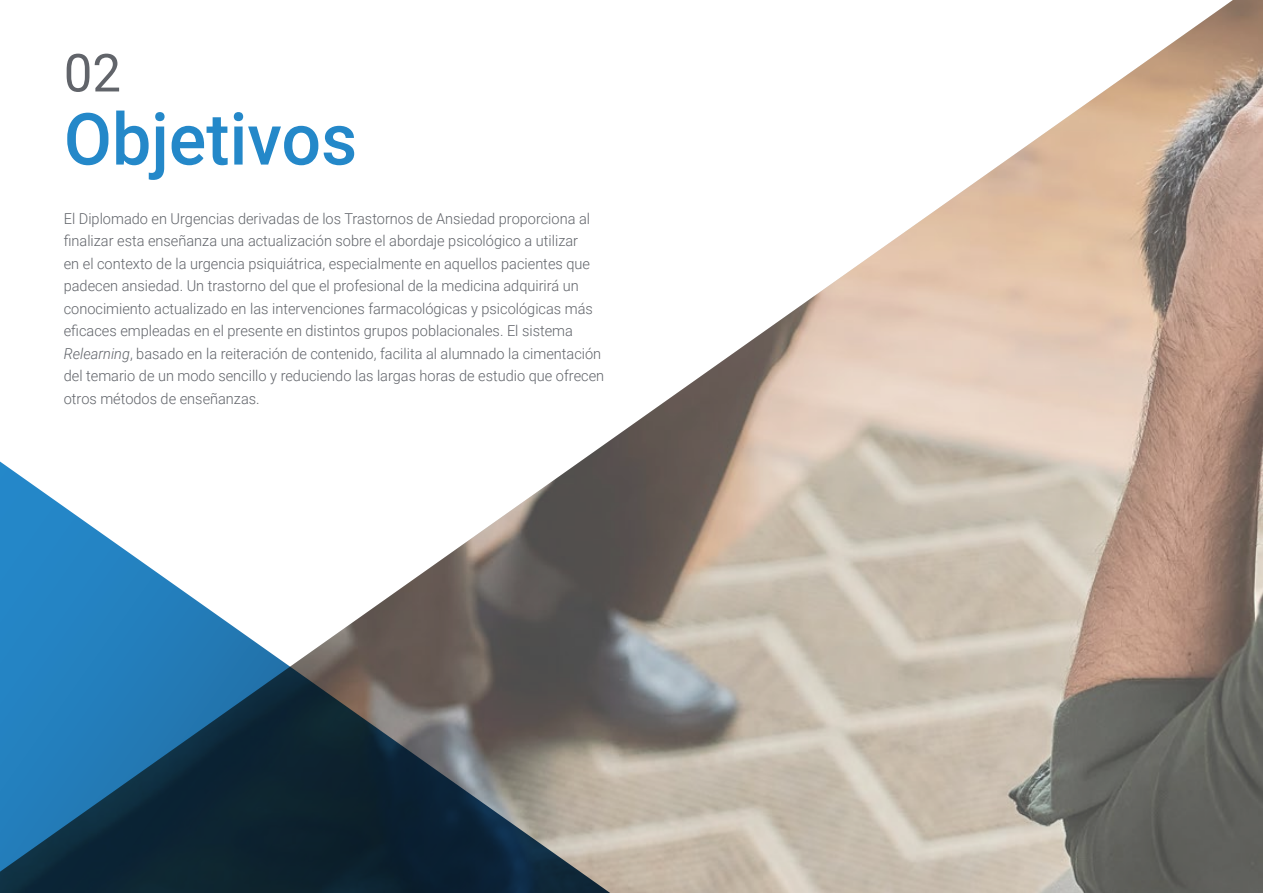
<style>
.page{position:relative;width:1263px;height:893px;background:#fff}
.page>*{position:absolute;margin:0;border:0;box-sizing:border-box;transform-origin:0 0}
.t1{font:500 72px "Roboto";color:#2488c9}
.t2{font:52.5px "Roboto";color:#61646a}
.t3{font:300 15px/22.5px "Roboto";color:#61646a}
.s1{font-style:italic}
</style>
<div class="page">
<img style="left:602px;top:0;width:661px;height:893px">
<svg style="left:0;top:446px;width:640px;height:447px"></svg>
<h2 class="t2" style="left:64px;top:36px;width:59px">02</h2>
<h1 class="t1" style="left:64px;top:89px;width:295px">Objetivos</h1>
<p class="t3" style="left:64px;top:207px;width:542px">El Diplomado en Urgencias derivadas de los Trastornos de Ansiedad proporciona al finalizar esta enseñanza una actualización sobre el abordaje psicológico a utilizar<br>en el contexto de la urgencia psiquiátrica, especialmente en aquellos pacientes que padecen ansiedad. Un trastorno del que el profesional de la medicina adquirirá un conocimiento actualizado en las intervenciones farmacológicas y psicológicas más eficaces empleadas en el presente en distintos grupos poblacionales. El sistema <span class="s1">Relearning</span>, basado en la reiteración de contenido, facilita al alumnado la cimentación del temario de un modo sencillo y reduciendo las largas horas de estudio que ofrecen otros métodos de enseñanzas.</p>
</div>
